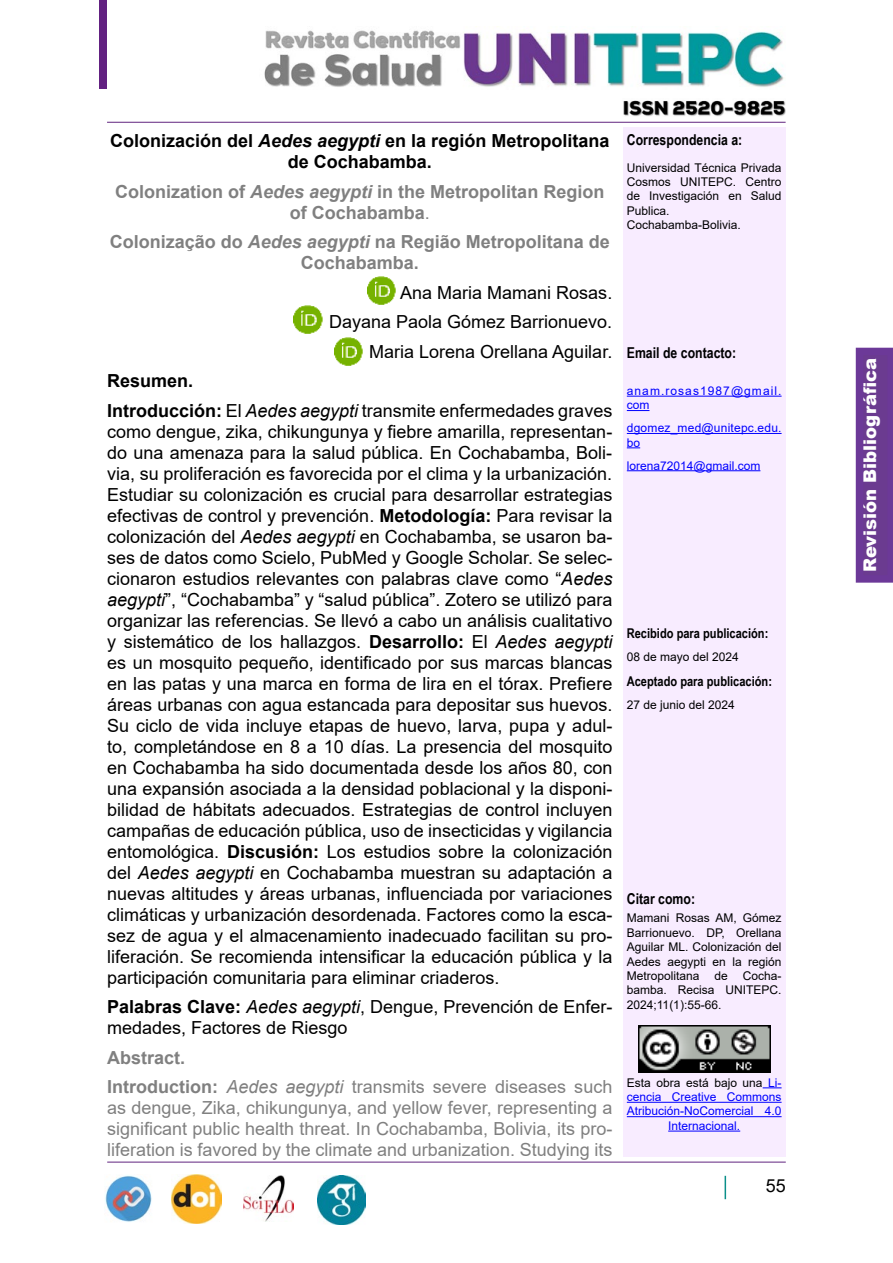
<style>
.page{position:relative;width:893px;height:1263px;background:#fff}
.page>*{position:absolute;margin:0;border:0;box-sizing:border-box;transform-origin:0 0}
.t1{font:18px/21px "Arial";color:#000}
.t2{font:18px/21px "Arial";color:#808080}
.t3{font:700 18px/21px "Arial";color:#808080;text-align:center}
.t4{font:700 18px/21px "Arial";color:#000;text-align:center}
.t5{font:900 18px "Arial";color:#fff}
.t6{font:700 15px "Arial Narrow";color:#000}
.t7{font:700 13.5px "Arial Narrow";color:#000}
.t8{font:12px/14.4px "Arial";color:#000;text-align:justify}
.t9{font:12px/14.4px "Arial";color:#00f}
.t10{font:12px/14.4px "Arial";letter-spacing:.09em;color:#00f}
.s1{font-style:italic}
.s2{font-weight:400}
.s3{font-weight:700}
.s4{color:#000}
</style>
<div class="page">
<div style="left:100px;top:0;width:7px;height:89px;background:#622181"></div>
<hr style="left:107px;top:122px;width:679px;height:1px;background:#60247f">
<hr style="left:107px;top:1162px;width:679px;height:1px;background:#60247f">
<svg style="left:725px;top:1176px;width:1px;height:23px"></svg>
<div style="left:623px;top:128px;width:163px;height:1029px;background:#f8ecff"></div>
<img style="left:264px;top:26px;width:520px;height:61px">
<img style="left:105px;top:1175px;width:47px;height:47px">
<img style="left:171px;top:1174px;width:50px;height:50px">
<img style="left:244px;top:1176px;width:49px;height:46px">
<img style="left:317px;top:1176px;width:49px;height:48px">
<img style="left:623px;top:100px;width:162px;height:16px">
<div style="left:856px;top:348px;width:37px;height:235px;background:#6b3b90"></div>
<img style="left:335px;top:337px;width:28px;height:29px">
<img style="left:294px;top:306px;width:29px;height:28px">
<img style="left:367px;top:276px;width:29px;height:29px">
<hr style="left:627px;top:396px;width:155px;height:1px;background:#00f">
<svg style="left:627px;top:410px;width:22px;height:1px"></svg>
<hr style="left:627px;top:433px;width:155px;height:1px;background:#00f">
<svg style="left:627px;top:447px;width:13px;height:1px"></svg>
<hr style="left:627px;top:470px;width:133px;height:1px;background:#00f">
<svg style="left:763px;top:1087px;width:19px;height:1px"></svg>
<hr style="left:627px;top:1102px;width:155px;height:1px;background:#00f">
<hr style="left:627px;top:1116px;width:155px;height:1px;background:#00f">
<hr style="left:668px;top:1131px;width:72px;height:1px;background:#00f">
<img style="left:638px;top:1026px;width:132px;height:46px">
<p class="t4" style="left:110px;top:130px;width:501px">Colonización del <span class="s1">Aedes aegypti</span> en la región Metropolitana de Cochabamba.</p>
<p class="t3" style="left:115px;top:181px;width:491px">Colonization of <span class="s1">Aedes aegypti</span> in the Metropolitan Region of Cochabamba<span class="s2">.</span></p>
<p class="t3" style="left:110px;top:231px;width:502px">Colonização do <span class="s1">Aedes aegypti</span> na Região Metropolitana de<br>Cochabamba.</p>
<p class="t1" style="left:329px;top:277px;width:285px;line-height:29.5px;text-align:right">Ana Maria Mamani Rosas.<br>Dayana Paola Gómez Barrionuevo.<br>Maria Lorena Orellana Aguilar.</p>
<p class="t1" style="left:107px;top:366px;width:507px;line-height:29.5px"><span class="s3">Resumen.<br>Introducción:</span> El <span class="s1">Aedes aegypti</span> transmite enfermedades graves</p>
<p class="t1" style="left:107px;top:421px;width:507px;text-align:justify">como dengue, zika, chikungunya y fiebre amarilla, representan&shy;do una amenaza para la salud pública. En Cochabamba, Boli&shy;via, su proliferación es favorecida por el clima y la urbanización.<br>Estudiar su colonización es crucial para desarrollar estrategias efectivas de control y prevención. <span class="s3">Metodología:</span> Para revisar la colonización del <span class="s1">Aedes aegypti</span> en Cochabamba, se usaron ba&shy;ses de datos como Scielo, PubMed y Google Scholar. Se selec&shy;cionaron estudios relevantes con palabras clave como “<span class="s1">Aedes aegypti</span>”, “Cochabamba” y “salud pública”. Zotero se utilizó para organizar las referencias. Se llevó a cabo un análisis cualitativo y sistemático de los hallazgos. <span class="s3">Desarrollo:</span> El <span class="s1">Aedes aegypti </span>es un mosquito pequeño, identificado por sus marcas blancas en las patas y una marca en forma de lira en el tórax. Prefiere áreas urbanas con agua estancada para depositar sus huevos.<br>Su ciclo de vida incluye etapas de huevo, larva, pupa y adul&shy;to, completándose en 8 a 10 días. La presencia del mosquito en Cochabamba ha sido documentada desde los años 80, con una expansión asociada a la densidad poblacional y la disponi&shy;bilidad de hábitats adecuados. Estrategias de control incluyen campañas de educación pública, uso de insecticidas y vigilancia entomológica. <span class="s3">Discusión:</span> Los estudios sobre la colonización del <span class="s1">Aedes aegypti</span> en Cochabamba muestran su adaptación a nuevas altitudes y áreas urbanas, influenciada por variaciones climáticas y urbanización desordenada. Factores como la esca&shy;sez de agua y el almacenamiento inadecuado facilitan su pro&shy;liferación. Se recomienda intensificar la educación pública y la participación comunitaria para eliminar criaderos.</p>
<p class="t1" style="left:107px;top:996px;width:507px"><span class="s3">Palabras Clave:</span> <span class="s1">Aedes aegypti</span>, Dengue, Prevención de Enfer&shy;medades, Factores de Riesgo</p>
<p class="t2" style="left:107px;top:1043px;width:507px;line-height:29.5px"><span class="s3">Abstract.<br>Introduction:</span> <span class="s1">Aedes aegypti</span> transmits severe diseases such</p>
<p class="t2" style="left:107px;top:1097px;width:507px;text-align:justify">as dengue, Zika, chikungunya, and yellow fever, representing a significant public health threat. In Cochabamba, Bolivia, its pro&shy;liferation is favored by the climate and urbanization. Studying its</p>
<p class="t6" style="left:627px;top:128px;width:117px">Correspondencia a:</p>
<p class="t8" style="left:627px;top:160px;width:156px;text-align:left">Universidad Técnica Privada<br>Cosmos UNITEPC. Centro de Investigación en Salud<br>Publica.<br>Cochabamba-Bolivia.</p>
<p class="t6" style="left:627px;top:341px;width:111px">Email de contacto:</p>
<p class="t10" style="left:627px;top:383px;width:156px">anam.rosas1987@gmail. com</p>
<p class="t9" style="left:627px;top:421px;width:156px">dgomez_med@unitepc.edu. bo</p>
<p class="t9" style="left:627px;top:458px;width:135px">lorena72014@gmail.com</p>
<p class="t7" style="left:627px;top:623px;width:143px">Recibido para publicación:</p>
<p class="t8" style="left:627px;top:650px;width:114px">08 de mayo del 2024</p>
<p class="t7" style="left:627px;top:671px;width:147px">Aceptado para publicación:</p>
<p class="t8" style="left:627px;top:697px;width:110px">27 de junio del 2024</p>
<p class="t6" style="left:627px;top:887px;width:70px">Citar como:</p>
<p class="t8" style="left:627px;top:911px;width:156px">Mamani Rosas AM, Gómez Barrionuevo. DP, Orellana Aguilar ML. Colonización del Aedes aegypti en la región Metropolitana</p>
<p class="t8" style="left:627px;top:968px;width:156px;text-indent:116px">Cocha&shy;bamba. Recisa UNITEPC.<br>2024;11(1):55-66.</p>
<p class="t8" style="left:714px;top:968px;width:15px">de</p>
<p class="t9" style="left:627px;top:1075px;width:156px;text-align:center"><span class="s4">Esta obra está bajo una</span> Li&shy;cencia Creative Commons<br>Atribución-NoComercial 4.0<br>Internacional.</p>
<p class="t1" style="left:766px;top:1175px;width:22px">55</p>
<p class="t5" style="left:857px;top:572px;width:215px;rotate:-90deg">Revisión Bibliográfica</p>
</div>
